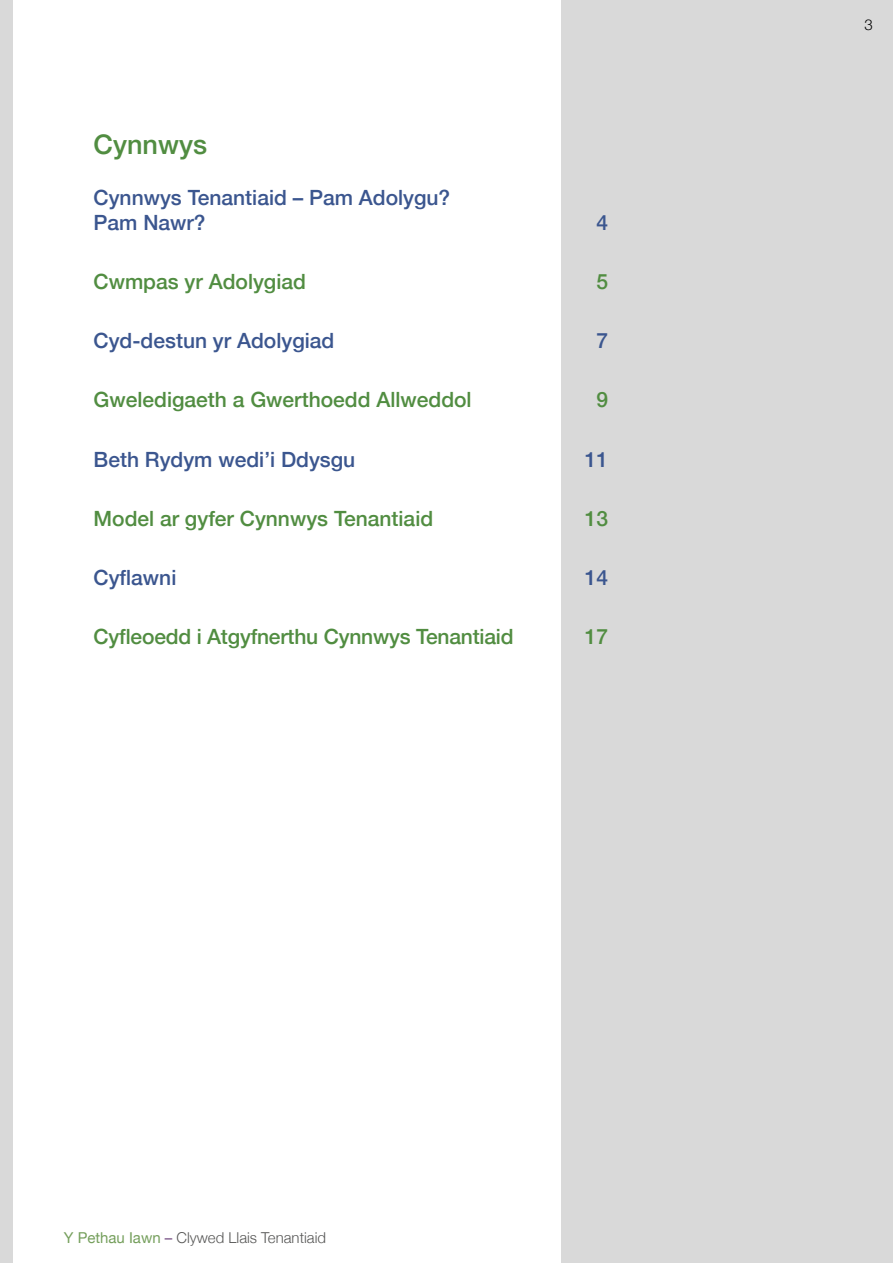
<style>
.page{position:relative;width:893px;height:1263px;background:#fff}
.page>*{position:absolute;margin:0;border:0;box-sizing:border-box;transform-origin:0 0}
.Contents{font:500 27px "Helvetica Neue";color:#518d41}
.Content_tabs_14_0mm{font:500 21px "Helvetica Neue";color:#518d41}
.Content_tabs_14_8mm{font:500 21px/25.2px "Helvetica Neue";color:#3b568f}
.Content_tabs_14_0mm-2{font:500 21px "Helvetica Neue";color:#3b568f}
.t1{font:300 15px "Helvetica Neue";color:#585857}
.t2{font:300 15px "Helvetica Neue";color:#000}
.s1{font-weight:400;color:#759f5c}
.s2{font-weight:400;color:#6d437b}
</style>
<div class="page">
<div style="left:0;top:0;width:13px;height:1263px;background:#d9d9d9"></div>
<div style="left:561px;top:0;width:332px;height:1263px;background:#d9d9d9"></div>
<p class="Contents" style="left:94px;top:123px;width:115px">Cynnwys</p>
<p class="Content_tabs_14_8mm" style="left:94px;top:183px;width:358px">Cynnwys Tenantiaid – Pam Adolygu?<br>Pam Nawr?</p>
<p class="Content_tabs_14_8mm" style="left:596px;top:208px;width:13px">4</p>
<p class="Content_tabs_14_0mm" style="left:94px;top:265px;width:214px">Cwmpas yr Adolygiad</p>
<p class="Content_tabs_14_0mm" style="left:596px;top:265px;width:13px">5</p>
<p class="Content_tabs_14_0mm-2" style="left:94px;top:324px;width:242px">Cyd-destun yr Adolygiad</p>
<p class="Content_tabs_14_0mm-2" style="left:596px;top:324px;width:13px">7</p>
<p class="Content_tabs_14_0mm" style="left:94px;top:383px;width:380px">Gweledigaeth a Gwerthoedd Allweddol</p>
<p class="Content_tabs_14_0mm" style="left:596px;top:383px;width:13px">9</p>
<p class="Content_tabs_14_0mm-2" style="left:94px;top:442px;width:263px">Beth Rydym wedi’i Ddysgu</p>
<p class="Content_tabs_14_0mm-2" style="left:585px;top:442px;width:25px">11</p>
<p class="Content_tabs_14_0mm" style="left:94px;top:502px;width:341px">Model ar gyfer Cynnwys Tenantiaid</p>
<p class="Content_tabs_14_0mm" style="left:585px;top:502px;width:25px">13</p>
<p class="Content_tabs_14_8mm" style="left:94px;top:563px;width:84px">Cyflawni</p>
<p class="Content_tabs_14_8mm" style="left:585px;top:563px;width:25px">14</p>
<p class="Content_tabs_14_0mm" style="left:94px;top:620px;width:421px">Cyfleoedd i Atgyfnerthu Cynnwys Tenantiaid</p>
<p class="Content_tabs_14_0mm" style="left:585px;top:620px;width:25px">17</p>
<p class="t1" style="left:64px;top:1226px;width:264px"><span class="s1">Y Pethau Iawn</span> <span class="s2">–</span> Clywed Llais Tenantiaid</p>
<p class="t2" style="left:864px;top:13px;width:10px">3</p>
</div>
